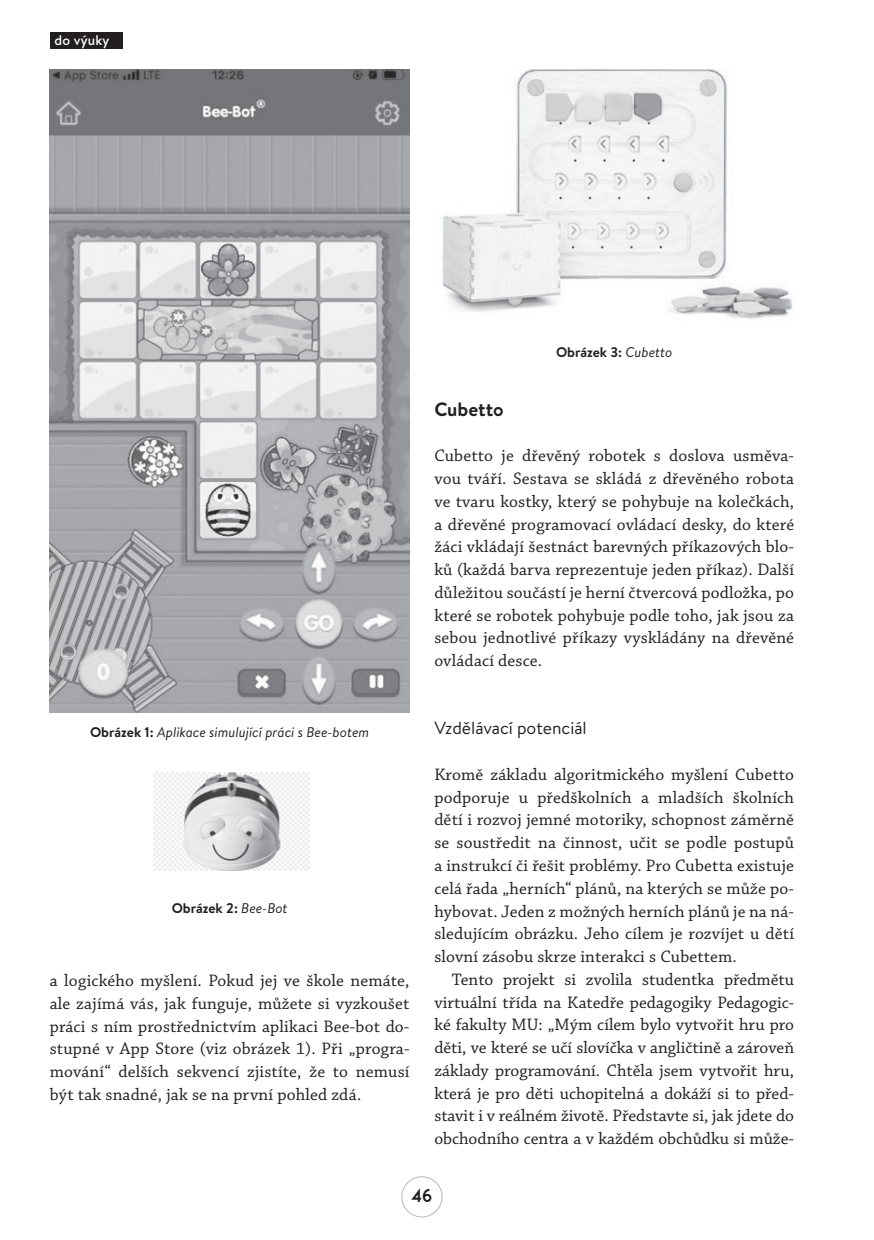
<style>
.page{position:relative;width:874px;height:1240px;background:#fff}
.page>*{position:absolute;margin:0;border:0;box-sizing:border-box;transform-origin:0 0}
.t1{font:700 19.25px "Brandon Text";color:#231f20}
.t2{font:17.5px/22.8px "Chaparral Pro";letter-spacing:.01em;color:#231f20;text-align:justify}
.t3{font:17.5px "Brandon Text";color:#231f20}
.t4{font:17.5px "ADAM.CGPRO";color:#231f20}
.t5{font:italic 14px "Brandon Text";color:#231f20}
.t6{font:700 14px "Brandon Text";letter-spacing:-.005em;color:#231f20}
.t7{font:500 14px "Brandon Text";letter-spacing:.01em;color:#fff}
.s1{font-weight:700;font-style:normal}
.s2{font-weight:400;font-style:italic}
</style>
<div class="page">
<div style="left:401px;top:1176px;width:41px;height:40px;border:1px solid #b6b7bb;border-radius:50%"></div>
<div style="left:50px;top:32px;width:73px;height:16px;background:#231f20"></div>
<img style="left:50px;top:70px;width:359px;height:642px">
<img style="left:154px;top:772px;width:155px;height:98px">
<img style="left:442px;top:70px;width:351px;height:249px">
<p class="t7" style="left:55px;top:30px;width:56px">do výuky</p>
<p class="t5" style="left:90px;top:722px;width:280px"><span class="s1">Obrázek 1:</span> Aplikace simulující práci s Bee-botem</p>
<p class="t6" style="left:172px;top:898px;width:117px">Obrázek 2: <span class="s2">Bee-Bot</span></p>
<p class="t2" style="left:50px;top:969px;width:361px">a logického myšlení. Pokud jej ve škole nemáte, ale zajímá vás, jak funguje, můžete si vyzkoušet práci s ním prostřednictvím aplikaci Bee-bot do&shy;stupné v App Store (viz obrázek 1). Při „progra&shy;mování“ delších sekvencí zjistíte, že to nemusí být tak snadné, jak se na první pohled zdá.</p>
<p class="t6" style="left:556px;top:343px;width:118px">Obrázek 3: <span class="s2">Cubetto</span></p>
<p class="t1" style="left:434px;top:395px;width:71px">Cubetto</p>
<p class="t2" style="left:434px;top:445px;width:361px">Cubetto je dřevěný robotek s doslova usměva&shy;vou tváří. Sestava se skládá z dřevěného robota ve tvaru kostky, který se pohybuje na kolečkách, a dřevěné programovací ovládací desky, do které žáci vkládají šestnáct barevných příkazových blo&shy;ků (každá barva reprezentuje jeden příkaz). Další důležitou součástí je herní čtvercová podložka, po které se robotek pohybuje podle toho, jak jsou za sebou jednotlivé příkazy vyskládány na dřevěné ovládací desce.</p>
<p class="t3" style="left:434px;top:716px;width:154px">Vzdělávací potenciál</p>
<p class="t2" style="left:434px;top:763px;width:361px">Kromě základu algoritmického myšlení Cubetto podporuje u předškolních a mladších školních dětí i rozvoj jemné motoriky, schopnost záměrně se soustředit na činnost, učit se podle postupů a instrukcí či řešit problémy. Pro Cubetta existuje celá řada „herních“ plánů, na kterých se může po&shy;hybovat. Jeden z možných herních plánů je na ná&shy;sledujícím obrázku. Jeho cílem je rozvíjet u dětí slovní zásobu skrze interakci s Cubettem.</p>
<p class="t2" style="left:434px;top:968px;width:361px;text-indent:18px">Tento projekt si zvolila studentka předmětu virtuální třída na Katedře pedagogiky Pedagogic&shy;ké fakulty MU: „Mým cílem bylo vytvořit hru pro děti, ve které se učí slovíčka v angličtině a zároveň základy programování. Chtěla jsem vytvořit hru, která je pro děti uchopitelná a dokáží si to před&shy;stavit i v reálném životě. Představte si, jak jdete do obchodního centra a v každém obchůdku si může-</p>
<p class="t4" style="left:411px;top:1185px;width:22px">46</p>
</div>
